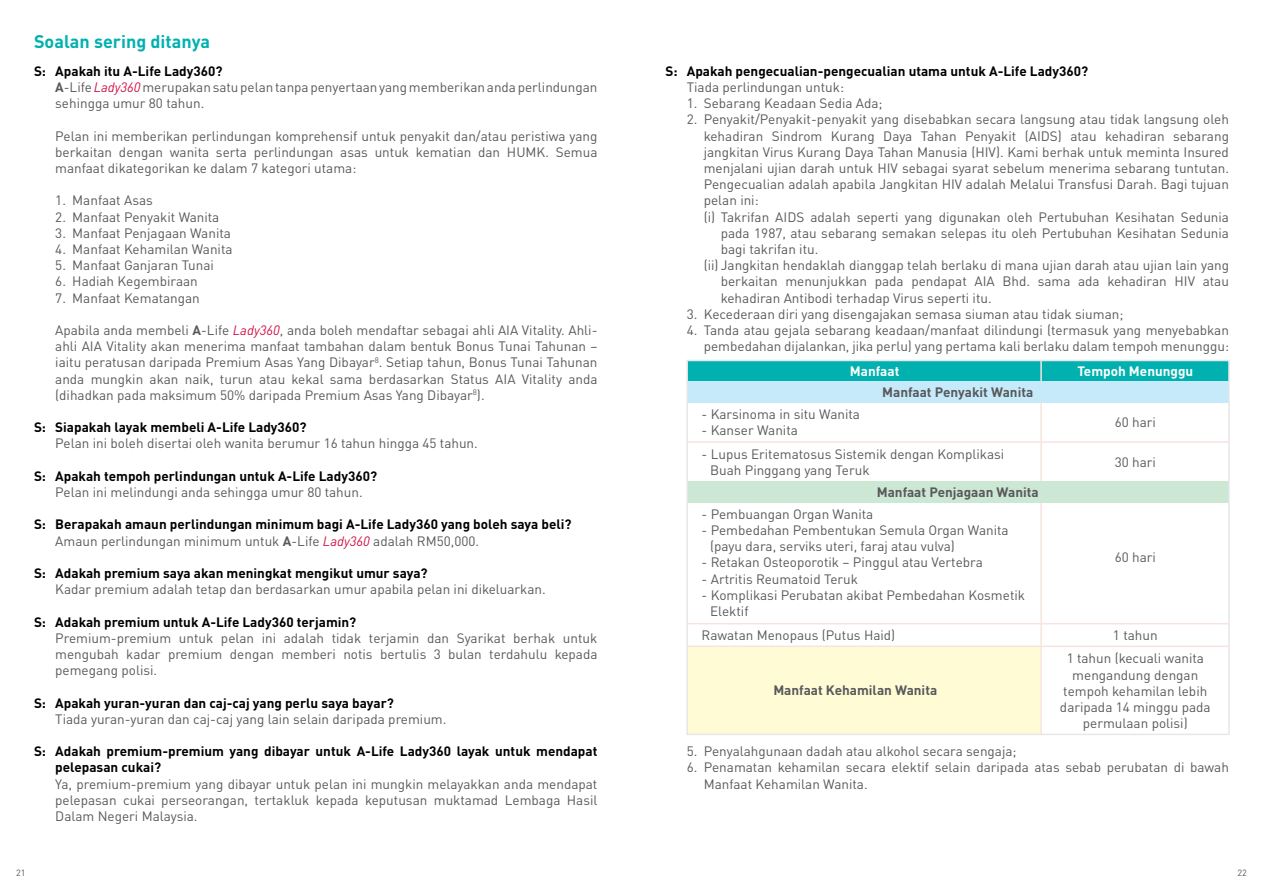
<style>
.page{position:relative;width:1263px;height:893px;background:#fff}
.page>*{position:absolute;margin:0;border:0;box-sizing:border-box;transform-origin:0 0}
.t1{font:700 18px "DINOT";color:#00b1b0}
.t2{font:13.5px/16.2px "DINOT";color:#58595b}
.t3{font:700 13.5px/16.2px "DINOT";color:#000}
.t4{font:700 13.5px "DINOT";color:#58595b}
.t5{font:700 13.5px "DINOT";color:#fff}
.t6{font:9px "DINOT";color:#58595b}
.s1{font-weight:700;color:#000}
.s2{font-weight:700}
.s3{font-style:italic;color:#d31245}
.s4{font-weight:400;color:#58595b}
.s5{color:#58595b}
.s6{font-weight:400;font-style:italic;color:#d31245}
</style>
<div class="page">
<div style="left:687px;top:647px;width:354px;height:87px;background:#fffcd5"></div>
<div style="left:687px;top:360px;width:542px;height:22px;background:#00b1b0"></div>
<hr style="left:1040px;top:360px;width:2px;height:375px;background:#f9e3df">
<div style="left:687px;top:382px;width:542px;height:21px;background:#c7eafb"></div>
<div style="left:687px;top:482px;width:542px;height:21px;background:#cce7d3"></div>
<hr style="left:687px;top:441px;width:542px;height:2px;background:#f9e3df">
<hr style="left:687px;top:623px;width:542px;height:1px;background:#f9e3df">
<hr style="left:687px;top:645px;width:542px;height:2px;background:#f9e3df">
<div style="left:686px;top:360px;width:544px;height:375px;border:2px solid #e6e7e8"></div>
<h1 class="t1" style="left:34px;top:29px;width:178px">Soalan sering ditanya</h1>
<p class="t2" style="left:55px;top:63px;width:544px;text-indent:-21px"><span class="s1">S: Apakah itu A-Life Lady360?<br></span><span class="s2">A</span>-Life <span class="s3">Lady360</span> merupakan satu pelan tanpa penyertaan yang memberikan anda perlindungan sehingga umur 80 tahun.</p>
<p class="t2" style="left:55px;top:127px;width:544px;text-align:justify">Pelan ini memberikan perlindungan komprehensif untuk penyakit dan/atau peristiwa yang berkaitan dengan wanita serta perlindungan asas untuk kematian dan HUMK. Semua manfaat dikategorikan ke dalam 7 kategori utama:</p>
<p class="t2" style="left:55px;top:192px;width:99px">1. Manfaat Asas</p>
<p class="t2" style="left:55px;top:208px;width:166px">2. Manfaat Penyakit Wanita</p>
<p class="t2" style="left:55px;top:225px;width:177px">3. Manfaat Penjagaan Wanita</p>
<p class="t2" style="left:55px;top:241px;width:179px">4. Manfaat Kehamilan Wanita</p>
<p class="t2" style="left:55px;top:257px;width:160px">5. Manfaat Ganjaran Tunai</p>
<p class="t2" style="left:55px;top:273px;width:144px">6. Hadiah Kegembiraan</p>
<p class="t2" style="left:55px;top:289px;width:146px">7. Manfaat Kematangan</p>
<p class="t2" style="left:55px;top:322px;width:544px;text-align:justify">Apabila anda membeli <span class="s2">A</span>-Life <span class="s3">Lady360</span>, anda boleh mendaftar sebagai ahli AIA Vitality. Ahli&shy;ahli AIA Vitality akan menerima manfaat tambahan dalam bentuk Bonus Tunai Tahunan – iaitu peratusan daripada Premium Asas Yang Dibayar<sup>8</sup>. Setiap tahun, Bonus Tunai Tahunan anda mungkin akan naik, turun atau kekal sama berdasarkan Status AIA Vitality anda (dihadkan pada maksimum 50% daripada Premium Asas Yang Dibayar<sup>8</sup>).</p>
<p class="t3" style="left:34px;top:419px;width:274px">S: Siapakah layak membeli A-Life Lady360?</p>
<p class="t2" style="left:55px;top:435px;width:424px">Pelan ini boleh disertai oleh wanita berumur 16 tahun hingga 45 tahun.</p>
<p class="t3" style="left:34px;top:467px;width:345px">S: Apakah tempoh perlindungan untuk A-Life Lady360?</p>
<p class="t2" style="left:55px;top:484px;width:309px">Pelan ini melindungi anda sehingga umur 80 tahun.</p>
<p class="t3" style="left:55px;top:516px;width:518px;text-indent:-21px">S: Berapakah amaun perlindungan minimum bagi A-Life Lady360 yang boleh saya beli?<br><span class="s4">Amaun perlindungan minimum untuk</span> <span class="s5">A</span><span class="s4">-Life</span> <span class="s6">Lady360</span> <span class="s4">adalah RM50,000.</span></p>
<p class="t3" style="left:34px;top:565px;width:395px">S: Adakah premium saya akan meningkat mengikut umur saya?</p>
<p class="t2" style="left:55px;top:581px;width:492px">Kadar premium adalah tetap dan berdasarkan umur apabila pelan ini dikeluarkan.</p>
<p class="t3" style="left:34px;top:613px;width:324px">S: Adakah premium untuk A-Life Lady360 terjamin?</p>
<p class="t2" style="left:55px;top:630px;width:544px;text-align:justify">Premium-premium untuk pelan ini adalah tidak terjamin dan Syarikat berhak untuk mengubah kadar premium dengan memberi notis bertulis 3 bulan terdahulu kepada pemegang polisi.</p>
<p class="t3" style="left:34px;top:694px;width:361px">S: Apakah yuran-yuran dan caj-caj yang perlu saya bayar?</p>
<p class="t2" style="left:55px;top:711px;width:393px">Tiada yuran-yuran dan caj-caj yang lain selain daripada premium.</p>
<p class="t3" style="left:55px;top:743px;width:544px;text-indent:-21px">S: Adakah premium-premium yang dibayar untuk A-Life Lady360 layak untuk mendapat pelepasan cukai?</p>
<p class="t2" style="left:55px;top:775px;width:544px;text-align:justify">Ya, premium-premium yang dibayar untuk pelan ini mungkin melayakkan anda mendapat pelepasan cukai perseorangan, tertakluk kepada keputusan muktamad Lembaga Hasil Dalam Negeri Malaysia.</p>
<p class="t6" style="left:16px;top:867px;width:11px">21</p>
<p class="t3" style="left:665px;top:62px;width:424px">S: Apakah pengecualian-pengecualian utama untuk A-Life Lady360?</p>
<p class="t2" style="left:687px;top:79px;width:159px">Tiada perlindungan untuk:</p>
<p class="t2" style="left:687px;top:95px;width:197px">1. Sebarang Keadaan Sedia Ada;</p>
<p class="t2" style="left:687px;top:111px;width:544px">2. Penyakit/Penyakit-penyakit yang disebabkan secara langsung atau tidak langsung oleh</p>
<p class="t2" style="left:704px;top:127px;width:527px">kehadiran Sindrom Kurang Daya Tahan Penyakit (AIDS) atau kehadiran sebarang</p>
<p class="t2" style="left:704px;top:144px;width:527px">jangkitan Virus Kurang Daya Tahan Manusia (HIV). Kami berhak untuk meminta Insured</p>
<p class="t2" style="left:704px;top:160px;width:527px">menjalani ujian darah untuk HIV sebagai syarat sebelum menerima sebarang tuntutan.</p>
<p class="t2" style="left:704px;top:176px;width:527px">Pengecualian adalah apabila Jangkitan HIV adalah Melalui Transfusi Darah. Bagi tujuan</p>
<p class="t2" style="left:704px;top:192px;width:56px">pelan ini:</p>
<p class="t2" style="left:704px;top:208px;width:527px">(i) Takrifan AIDS adalah seperti yang digunakan oleh Pertubuhan Kesihatan Sedunia</p>
<p class="t2" style="left:721px;top:225px;width:510px">pada 1987, atau sebarang semakan selepas itu oleh Pertubuhan Kesihatan Sedunia</p>
<p class="t2" style="left:721px;top:241px;width:99px">bagi takrifan itu.</p>
<p class="t2" style="left:704px;top:257px;width:527px">(ii) Jangkitan hendaklah dianggap telah berlaku di mana ujian darah atau ujian lain yang</p>
<p class="t2" style="left:721px;top:273px;width:510px">berkaitan menunjukkan pada pendapat AIA Bhd. sama ada kehadiran HIV atau</p>
<p class="t2" style="left:721px;top:289px;width:272px">kehadiran Antibodi terhadap Virus seperti itu.</p>
<p class="t2" style="left:687px;top:306px;width:438px">3. Kecederaan diri yang disengajakan semasa siuman atau tidak siuman;</p>
<p class="t2" style="left:687px;top:322px;width:544px;text-align:right">4. Tanda atau gejala sebarang keadaan/manfaat dilindungi (termasuk yang menyebabkan pembedahan dijalankan, jika perlu) yang pertama kali berlaku dalam tempoh menunggu:</p>
<p class="t5" style="left:850px;top:362px;width:51px">Manfaat</p>
<p class="t4" style="left:882px;top:383px;width:153px">Manfaat Penyakit Wanita</p>
<p class="t2" style="left:702px;top:406px;width:160px">- Karsinoma in situ Wanita</p>
<p class="t2" style="left:702px;top:422px;width:98px">- Kanser Wanita</p>
<p class="t2" style="left:710px;top:446px;width:296px;text-indent:-9px">- Lupus Eritematosus Sistemik dengan Komplikasi<br>Buah Pinggang yang Teruk</p>
<p class="t2" style="left:702px;top:506px;width:173px">- Pembuangan Organ Wanita</p>
<p class="t2" style="left:710px;top:522px;width:300px;text-indent:-9px">- Pembedahan Pembentukan Semula Organ Wanita (payu dara, serviks uteri, faraj atau vulva)</p>
<p class="t2" style="left:702px;top:554px;width:283px">- Retakan Osteoporotik – Pinggul atau Vertebra</p>
<p class="t2" style="left:702px;top:570px;width:158px">- Artritis Reumatoid Teruk</p>
<p class="t2" style="left:710px;top:587px;width:316px;text-indent:-9px">- Komplikasi Perubatan akibat Pembedahan Kosmetik<br>Elektif</p>
<p class="t2" style="left:702px;top:627px;width:195px">Rawatan Menopaus (Putus Haid)</p>
<p class="t4" style="left:877px;top:483px;width:163px">Manfaat Penjagaan Wanita</p>
<p class="t4" style="left:773px;top:682px;width:165px">Manfaat Kehamilan Wanita</p>
<p class="t5" style="left:1077px;top:362px;width:117px">Tempoh Menunggu</p>
<p class="t2" style="left:1115px;top:414px;width:43px">60 hari</p>
<p class="t2" style="left:1115px;top:454px;width:43px">30 hari</p>
<p class="t2" style="left:1115px;top:549px;width:43px">60 hari</p>
<p class="t2" style="left:1067px;top:624px;width:139px;line-height:23.1px;text-align:center">1 tahun<br>1 tahun (kecuali wanita</p>
<p class="t2" style="left:1060px;top:666px;width:152px;text-align:center">mengandung dengan tempoh kehamilan lebih daripada 14 minggu pada permulaan polisi)</p>
<p class="t2" style="left:687px;top:743px;width:331px">5. Penyalahgunaan dadah atau alkohol secara sengaja;</p>
<p class="t2" style="left:704px;top:759px;width:527px;text-indent:-17px">6. Penamatan kehamilan secara elektif selain daripada atas sebab perubatan di bawah<br>Manfaat Kehamilan Wanita.</p>
<p class="t6" style="left:1237px;top:867px;width:11px">22</p>
</div>
